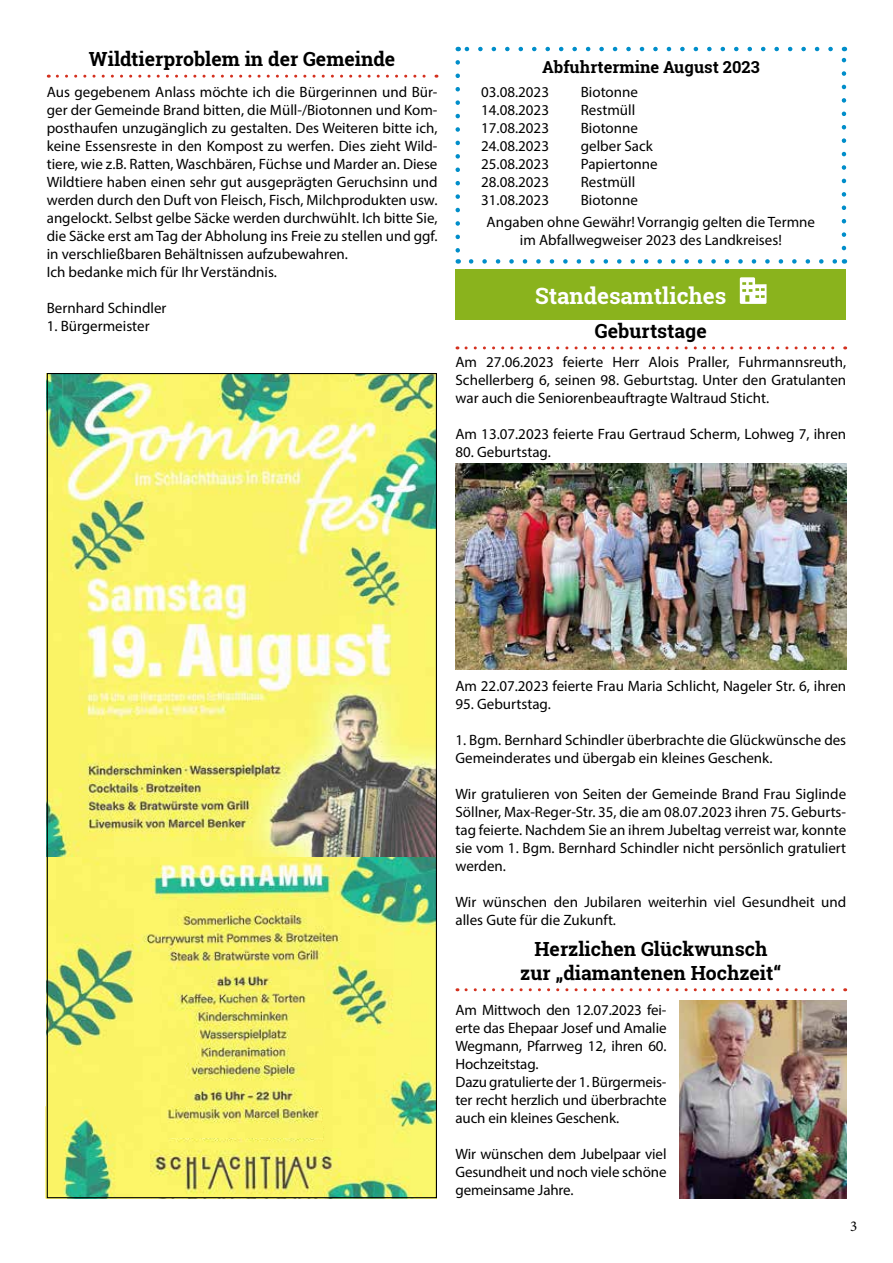
<style>
.page{position:relative;width:893px;height:1263px;background:#fff}
.page>*{position:absolute;margin:0;border:0;box-sizing:border-box;transform-origin:0 0}
.t1{font:700 22.5px "Roboto Slab";color:#fff}
.t2{font:700 19.5px/23.4px "Roboto Slab";color:#000;text-align:center}
.t3{font:700 16.5px "Roboto Slab";color:#000}
.t4{font:15px/18px "Myriad Pro";color:#000}
.t5{font:15px "Minion Pro";color:#000}
</style>
<div class="page">
<svg style="left:471px;top:259px;width:366px;height:5px"></svg>
<svg style="left:455px;top:62px;width:5px;height:202px"></svg>
<svg style="left:842px;top:47px;width:4px;height:201px"></svg>
<svg style="left:458px;top:47px;width:373px;height:4px"></svg>
<svg style="left:466px;top:988px;width:380px;height:3px"></svg>
<svg style="left:466px;top:346px;width:380px;height:3px"></svg>
<div style="left:455px;top:269px;width:391px;height:50px;background:#8ab31d"></div>
<svg style="left:740px;top:277px;width:26px;height:27px"></svg>
<img style="left:455px;top:463px;width:391px;height:207px">
<img style="left:679px;top:1000px;width:167px;height:198px">
<svg style="left:57px;top:75px;width:380px;height:3px"></svg>
<img style="left:46px;top:373px;width:389px;height:733px">
<img style="left:45px;top:1106px;width:390px;height:92px">
<img style="left:162px;top:971px;width:161px;height:166px">
<h2 class="t2" style="left:89px;top:47px;width:308px">Wildtierproblem in der Gemeinde</h2>
<p class="t4" style="left:47px;top:82px;width:392px">Aus gegebenem Anlass möchte ich die Bürgerinnen und Bür&shy;ger der Gemeinde Brand bitten, die Müll-/Biotonnen und Kom&shy;posthaufen unzugänglich zu gestalten. Des Weiteren bitte ich, keine Essensreste in den Kompost zu werfen. Dies zieht Wild&shy;tiere, wie z.B. Ratten, Waschbären, Füchse und Marder an. Diese Wildtiere haben einen sehr gut ausgeprägten Geruchsinn und werden durch den Duft von Fleisch, Fisch, Milchprodukten usw. angelockt. Selbst gelbe Säcke werden durchwühlt. Ich bitte Sie, die Säcke erst am Tag der Abholung ins Freie zu stellen und ggf. in verschließbaren Behältnissen aufzubewahren.<br>Ich bedanke mich für Ihr Verständnis.</p>
<p class="t4" style="left:47px;top:298px;width:121px">Bernhard Schindler</p>
<p class="t4" style="left:47px;top:316px;width:104px">1. Bürgermeister</p>
<p class="t3" style="left:542px;top:55px;width:219px">Abfuhrtermine August 2023</p>
<p class="t4" style="left:481px;top:82px;width:69px">03.08.2023</p>
<p class="t4" style="left:581px;top:82px;width:59px">Biotonne</p>
<p class="t4" style="left:481px;top:100px;width:69px">14.08.2023</p>
<p class="t4" style="left:581px;top:100px;width:56px">Restmüll</p>
<p class="t4" style="left:481px;top:118px;width:69px">17.08.2023</p>
<p class="t4" style="left:581px;top:118px;width:59px">Biotonne</p>
<p class="t4" style="left:481px;top:136px;width:69px">24.08.2023</p>
<p class="t4" style="left:581px;top:136px;width:73px">gelber Sack</p>
<p class="t4" style="left:481px;top:154px;width:69px">25.08.2023</p>
<p class="t4" style="left:581px;top:154px;width:78px">Papiertonne</p>
<p class="t4" style="left:481px;top:172px;width:69px">28.08.2023</p>
<p class="t4" style="left:581px;top:172px;width:56px">Restmüll</p>
<p class="t4" style="left:481px;top:190px;width:69px">31.08.2023</p>
<p class="t4" style="left:487px;top:188px;width:330px;line-height:22.5px;text-indent:94px">Biotonne<br>Angaben ohne Gewähr! Vorrangig gelten die Termne</p>
<p class="t4" style="left:520px;top:231px;width:263px">im Abfallwegweiser 2023 des Landkreises!</p>
<h1 class="t1" style="left:535px;top:281px;width:193px">Standesamtliches</h1>
<h2 class="t2" style="left:595px;top:319px;width:113px">Geburtstage</h2>
<p class="t4" style="left:455px;top:352px;width:392px;text-align:justify">Am 27.06.2023 feierte Herr Alois Praller, Fuhrmannsreuth, Schellerberg 6, seinen 98. Geburtstag. Unter den Gratulanten war auch die Seniorenbeauftragte Waltraud Sticht.</p>
<p class="t4" style="left:455px;top:424px;width:392px">Am 13.07.2023 feierte Frau Gertraud Scherm, Lohweg 7, ihren</p>
<p class="t4" style="left:455px;top:442px;width:97px">80. Geburtstag.</p>
<p class="t4" style="left:455px;top:676px;width:392px">Am 22.07.2023 feierte Frau Maria Schlicht, Nageler Str. 6, ihren</p>
<p class="t4" style="left:455px;top:694px;width:97px">95. Geburtstag.</p>
<p class="t4" style="left:455px;top:730px;width:392px">1. Bgm. Bernhard Schindler überbrachte die Glückwünsche des<br>Gemeinderates und übergab ein kleines Geschenk.</p>
<p class="t4" style="left:455px;top:784px;width:392px;text-align:justify">Wir gratulieren von Seiten der Gemeinde Brand Frau Siglinde Söllner, Max-Reger-Str. 35, die am 08.07.2023 ihren 75. Geburts&shy;tag feierte. Nachdem Sie an ihrem Jubeltag verreist war, konnte sie vom 1. Bgm. Bernhard Schindler nicht persönlich gratuliert werden.</p>
<p class="t4" style="left:455px;top:892px;width:392px">Wir wünschen den Jubilaren weiterhin viel Gesundheit und alles Gute für die Zukunft.</p>
<h2 class="t2" style="left:520px;top:937px;width:263px">Herzlichen Glückwunsch zur „diamantenen Hochzeit“</h2>
<p class="t4" style="left:455px;top:1000px;width:213px">Am Mittwoch den 12.07.2023 fei&shy;erte das Ehepaar Josef und Amalie<br>Wegmann, Pfarrweg 12, ihren 60.<br>Hochzeitstag.<br>Dazu gratulierte der 1. Bürgermeis&shy;ter recht herzlich und überbrachte auch ein kleines Geschenk.</p>
<p class="t4" style="left:455px;top:1144px;width:213px;text-align:justify">Wir wünschen dem Jubelpaar viel Gesundheit und noch viele schöne gemeinsame Jahre.</p>
<p class="t5" style="left:850px;top:1216px;width:9px">3</p>
</div>
